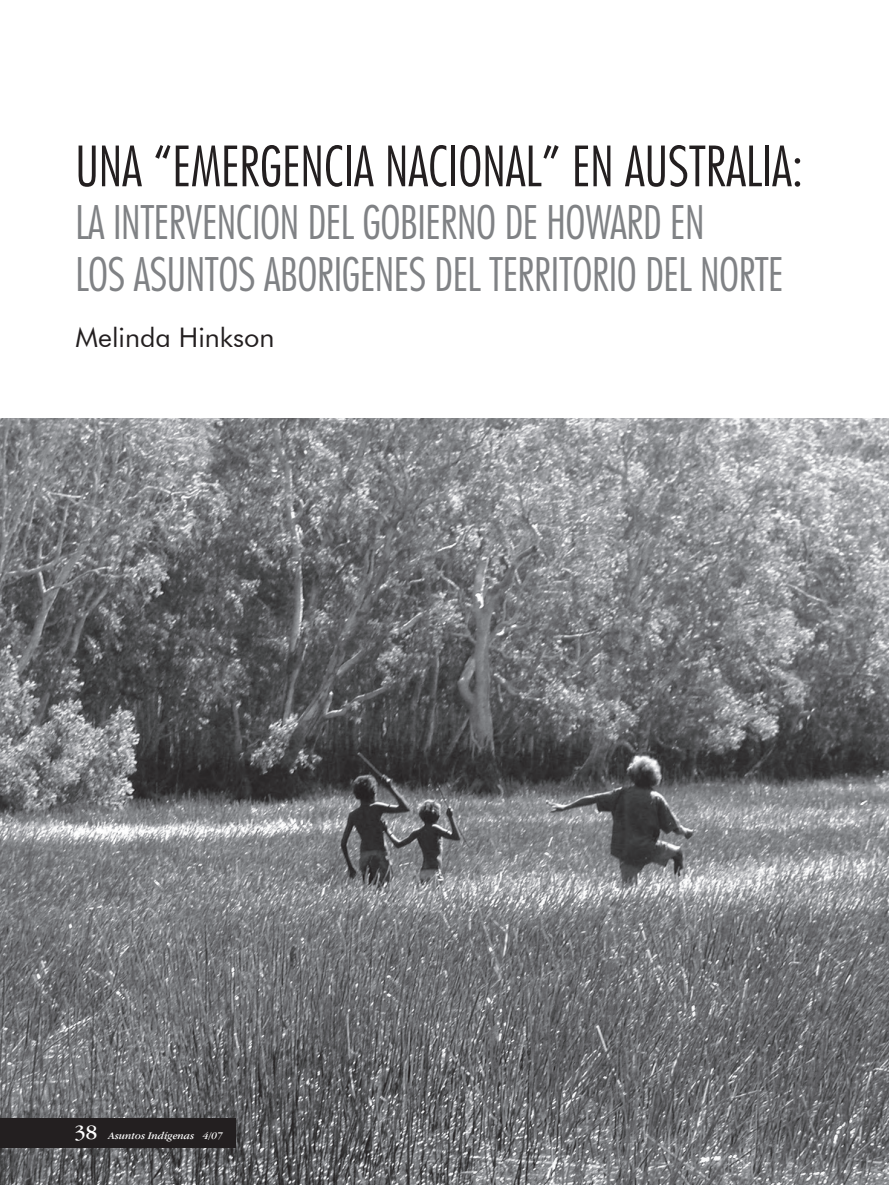
<style>
.page{position:relative;width:889px;height:1185px;background:#fff}
.page>*{position:absolute;margin:0;border:0;box-sizing:border-box;transform-origin:0 0}
.t1{font:300 condensed 54px "Futura LT";color:#231f20}
.t2{font:300 condensed 45px/52.5px "Futura LT";letter-spacing:-.01em;color:#808285}
.t3{font:27px "Futura BT";color:#231f20}
.t4{font:italic 10.5px "Garamond IT Cby BT";color:#fff}
.s1{font-style:normal;font-size:21px}
</style>
<div class="page">
<img style="left:0;top:418px;width:889px;height:767px">
<div style="left:0;top:1118px;width:236px;height:29px;background:#231f20"></div>
<p class="t1" style="left:75px;top:143px;width:729px">UNA “EMERGENCIA NACIONAL” EN AUSTRALIA:</p>
<p class="t2" style="left:75px;top:199px;width:709px">LA INTERVENCION DEL GOBIERNO DE HOWARD EN<br>LOS ASUNTOS ABORIGENES DEL TERRITORIO DEL NORTE</p>
<p class="t3" style="left:75px;top:321px;width:201px">Melinda Hinkson</p>
<p class="t4" style="left:74px;top:1132px;width:150px"><span class="s1">38</span> Asuntos Indígenas 4/07</p>
</div>
